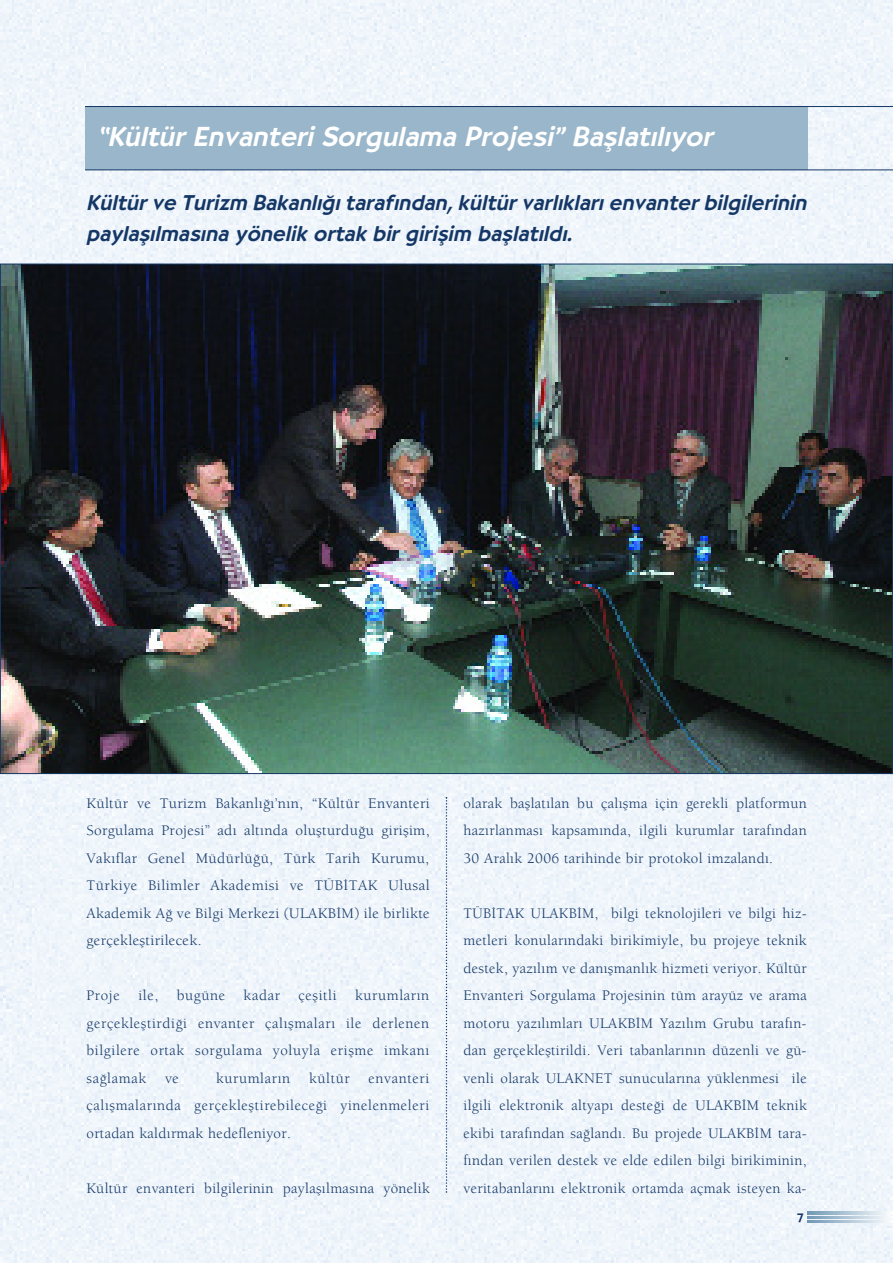
<style>
.page{position:relative;width:893px;height:1263px;background:#fff}
.page>*{position:absolute;margin:0;border:0;box-sizing:border-box;transform-origin:0 0}
.t1{font:italic 500 27px "Bernhard";letter-spacing:.025em;color:#fff}
.t2{font:italic 500 21px/31.3px "Bernhard";letter-spacing:.025em;color:#143766}
.t3{font:15px/27.5px "Berkeley";letter-spacing:.02em;color:#143766;text-align:justify}
.t4{font:15px "Berkeley";letter-spacing:.04em;color:#143766}
.t5{font:500 12px "Bernhard";color:#143766}
</style>
<div class="page">
<img style="left:0;top:0;width:893px;height:1263px">
<svg style="left:808px;top:1212px;width:85px;height:10px"></svg>
<div style="left:85px;top:107px;width:723px;height:63px;background:#99b6ca"></div>
<hr style="left:85px;top:106px;width:808px;height:1px;background:#143766">
<hr style="left:85px;top:170px;width:808px;height:1px;background:#143766">
<img style="left:2px;top:266px;width:889px;height:506px">
<svg style="left:446px;top:797px;width:1px;height:396px"></svg>
<h1 class="t1" style="left:97px;top:121px;width:621px">“Kültür Envanteri Sorg ulama Projesi” Bafllat›l›yor</h1>
<h2 class="t2" style="left:87px;top:187px;width:724px">Kültür ve Turizm Bakanl›¤› taraf›ndan, kültür varl›klar› envanter bilg ilerinin paylafl›lmas›na yönelik ortak bir giriflim bafllat›ld›.</h2>
<p class="t3" style="left:87px;top:789px;width:345px">Kültür ve Turizm Bakanl›¤›’n›n, “Kültür Envanteri Sorgulama Projesi” ad› alt›nda oluflturdu¤u giriflim, Vak›flar Genel Müdürlü¤ü, Türk Tarih Kurumu, Türkiye Bilimler Akademisi ve TÜB‹TAK Ulusal Akademik A¤ ve Bilgi Merkezi (ULAKB‹M) ile birlikte gerçeklefltirilecek.</p>
<p class="t3" style="left:87px;top:981px;width:344px">Proje ile, bugüne kadar çeflitli kurumlar›n gerçeklefltirdi¤i envanter çal›flmalar› ile derlenen bilgilere ortak sorgulama yoluyla eriflme imkan› sa¤lamak</p>
<p class="t3" style="left:165px;top:1064px;width:15px">ve</p>
<p class="t4" style="left:216px;top:1069px;width:76px">kurumlar›n</p>
<p class="t3" style="left:309px;top:1064px;width:42px">kültür</p>
<p class="t3" style="left:87px;top:1064px;width:344px;text-indent:282px">envanteri çal›flmalar›nda gerçeklefltirebilece¤i yinelenmeleri ortadan kald›rmak hedefleniyor.</p>
<p class="t3" style="left:87px;top:1173px;width:345px">Kültür envanteri bilgilerinin paylafl›lmas›na yönelik</p>
<p class="t3" style="left:463px;top:789px;width:345px">olarak bafllat›lan bu çal›flma için gerekli platformun haz›rlanmas› kapsam›nda, ilgili kurumlar taraf›ndan 30 Aral›k 2006 tarihinde bir protokol imzaland›.</p>
<p class="t3" style="left:463px;top:899px;width:345px">TÜB‹TAK ULAKB‹M, bilgi teknolojileri ve bilgi hiz&shy;metleri konular›ndaki birikimiyle, bu projeye teknik destek, yaz›l›m ve dan›flmanl›k hizmeti veriyor. Kültür Envanteri Sorgulama Projesinin tüm arayüz ve arama motoru yaz›l›mlar› ULAKB‹M Yaz›l›m Grubu taraf›n&shy;dan gerçeklefltirildi. Veri tabanlar›n›n düzenli ve gü&shy;venli olarak ULAKNET sunucular›na yüklenmesi ile ilgili elektronik altyap› deste¤i de ULAKB‹M teknik ekibi taraf›ndan sa¤land›. Bu projede ULAKB‹M tara&shy;f›ndan verilen destek ve elde edilen bilgi birikiminin, veritabanlar›n› elektronik ortamda açmak isteyen ka-</p>
<p class="t5" style="left:797px;top:1210px;width:8px">7</p>
</div>
